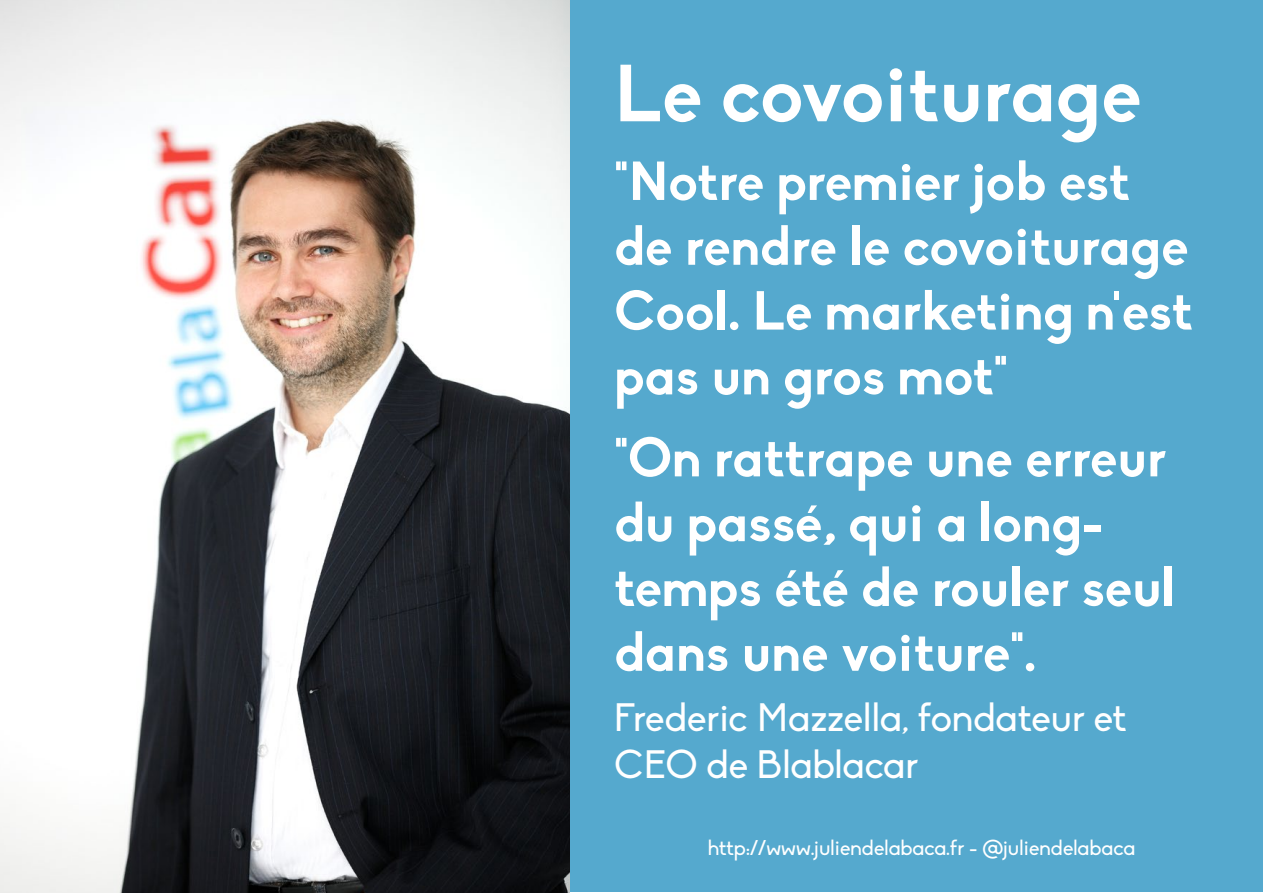
<style>
.page{position:relative;width:1263px;height:893px;background:#fff}
.page>*{position:absolute;margin:0;border:0;box-sizing:border-box;transform-origin:0 0}
.t1{font:700 79.5px "Biko";color:#fff}
.t2{font:700 54px/64.8px "Biko";color:#fff}
.t3{font:39px/46.8px "Biko";color:#fff}
.t4{font:21px "Biko";color:#fff}
</style>
<div class="page">
<div style="left:0;top:1px;width:1262px;height:891px;background:#55a9ce"></div>
<img style="left:0;top:0;width:570px;height:893px">
<h1 class="t1" style="left:614px;top:46px;width:529px">Le covoiturage</h1>
<p class="t2" style="left:614px;top:149px;width:580px">"Notre premier job est de rendre le covoiturage<br>Cool. Le marketing n'est pas un gros mot"</p>
<p class="t2" style="left:614px;top:425px;width:562px">"On rattrape une erreur du passé, qui a long&shy;temps été de rouler seul dans une voiture".</p>
<p class="t3" style="left:614px;top:695px;width:514px">Frederic Mazzella, fondateur et<br>CEO de Blablacar</p>
<p class="t4" style="left:708px;top:836px;width:429px">http://www.juliendelabaca.fr - @juliendelabaca</p>
</div>
